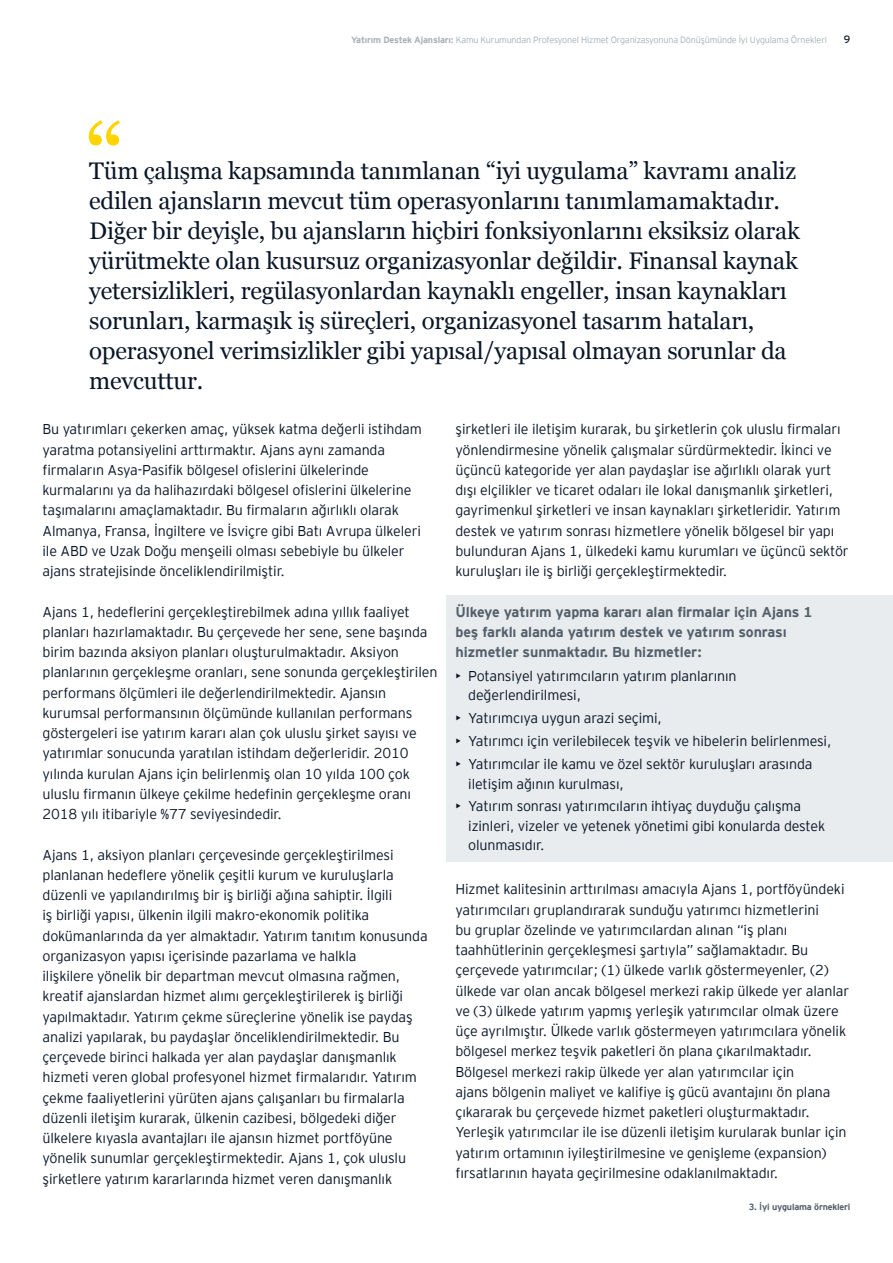
<style>
.page{position:relative;width:893px;height:1263px;background:#fff}
.page>*{position:absolute;margin:0;border:0;box-sizing:border-box;transform-origin:0 0}
.t1{font:96px "Georgia";color:#ffd400}
.t2{font:24px/30px "Georgia";letter-spacing:-.01em;color:#0a1627}
.t3{font:300 14.25px/20.2px "EY Interstate";letter-spacing:-.01em;color:#0a1627}
.t4{font:700 14.25px/20.2px "EY Interstate";letter-spacing:-.01em;color:#54606b}
.t5{font:10.5px "EY Interstate";color:#0a1627}
.t6{font:300 9px "EY Interstate";letter-spacing:-.02em;color:#a7afb5}
.t7{font:700 9px "EY Interstate";letter-spacing:-.02em;color:#54606b}
.s1{font-weight:700}
</style>
<div class="page">
<div style="left:446px;top:595px;width:447px;height:267px;background:#e9ecee"></div>
<h1 class="t1" style="left:85px;top:88px;width:41px">“</h1>
<p class="t6" style="left:351px;top:33px;width:478px"><span class="s1">Yatırım Destek Ajansları:</span> Kamu Kurumundan Profesyonel Hizmet Organizasyonuna Dönüşümünde İyi Uygulama Örnekleri</p>
<p class="t5" style="left:844px;top:31px;width:8px">9</p>
<p class="t2" style="left:89px;top:155px;width:712px">Tüm çalışma kapsamında tanımlanan “iyi uygulama” kavramı analiz edilen ajansların mevcut tüm operasyonlarını tanımlamamaktadır.<br>Diğer bir deyişle, bu ajansların hiçbiri fonksiyonlarını eksiksiz olarak yürütmekte olan kusursuz organizasyonlar değildir. Finansal kaynak yetersizlikleri, regülasyonlardan kaynaklı engeller, insan kaynakları sorunları, karmaşık iş süreçleri, organizasyonel tasarım hataları, operasyonel verimsizlikler gibi yapısal/yapısal olmayan sorunlar da mevcuttur.</p>
<p class="t3" style="left:43px;top:418px;width:381px">Bu yatırımları çekerken amaç, yüksek katma değerli istihdam yaratma potansiyelini arttırmaktır. Ajans aynı zamanda firmaların Asya-Pasifik bölgesel ofislerini ülkelerinde kurmalarını ya da halihazırdaki bölgesel ofislerini ülkelerine taşımalarını amaçlamaktadır. Bu firmaların ağırlıklı olarak Almanya, Fransa, İngiltere ve İsviçre gibi Batı Avrupa ülkeleri ile ABD ve Uzak Doğu menşeili olması sebebiyle bu ülkeler ajans stratejisinde önceliklendirilmiştir.</p>
<p class="t3" style="left:43px;top:601px;width:396px">Ajans 1, hedeflerini gerçekleştirebilmek adına yıllık faaliyet planları hazırlamaktadır. Bu çerçevede her sene, sene başında birim bazında aksiyon planları oluşturulmaktadır. Aksiyon planlarının gerçekleşme oranları, sene sonunda gerçekleştirilen performans ölçümleri ile değerlendirilmektedir. Ajansın kurumsal performansının ölçümünde kullanılan performans göstergeleri ise yatırım kararı alan çok uluslu şirket sayısı ve yatırımlar sonucunda yaratılan istihdam değerleridir. 2010 yılında kurulan Ajans için belirlenmiş olan 10 yılda 100 çok uluslu firmanın ülkeye çekilme hedefinin gerçekleşme oranı 2018 yılı itibariyle %77 seviyesindedir.</p>
<p class="t3" style="left:43px;top:844px;width:387px">Ajans 1, aksiyon planları çerçevesinde gerçekleştirilmesi planlanan hedeflere yönelik çeşitli kurum ve kuruluşlarla düzenli ve yapılandırılmış bir iş birliği ağına sahiptir. İlgili<br>iş birliği yapısı, ülkenin ilgili makro-ekonomik politika dokümanlarında da yer almaktadır. Yatırım tanıtım konusunda organizasyon yapısı içerisinde pazarlama ve halkla<br>ilişkilere yönelik bir departman mevcut olmasına rağmen, kreatif ajanslardan hizmet alımı gerçekleştirilerek iş birliği yapılmaktadır. Yatırım çekme süreçlerine yönelik ise paydaş analizi yapılarak, bu paydaşlar önceliklendirilmektedir. Bu çerçevede birinci halkada yer alan paydaşlar danışmanlık hizmeti veren global profesyonel hizmet firmalarıdır. Yatırım çekme faaliyetlerini yürüten ajans çalışanları bu firmalarla düzenli iletişim kurarak, ülkenin cazibesi, bölgedeki diğer ülkelere kıyasla avantajları ile ajansın hizmet portföyüne yönelik sunumlar gerçekleştirmektedir. Ajans 1, çok uluslu şirketlere yatırım kararlarında hizmet veren danışmanlık</p>
<p class="t3" style="left:455px;top:418px;width:395px">şirketleri ile iletişim kurarak, bu şirketlerin çok uluslu firmaları yönlendirmesine yönelik çalışmalar sürdürmektedir. İkinci ve üçüncü kategoride yer alan paydaşlar ise ağırlıklı olarak yurt dışı elçilikler ve ticaret odaları ile lokal danışmanlık şirketleri, gayrimenkul şirketleri ve insan kaynakları şirketleridir. Yatırım destek ve yatırım sonrası hizmetlere yönelik bölgesel bir yapı bulunduran Ajans 1, ülkedeki kamu kurumları ve üçüncü sektör kuruluşları ile iş birliği gerçekleştirmektedir.</p>
<p class="t4" style="left:455px;top:600px;width:358px">Ülkeye yatırım yapma kararı alan firmalar için Ajans 1 beş farklı alanda yatırım destek ve yatırım sonrası hizmetler sunmaktadır. Bu hizmetler:</p>
<p class="t3" style="left:468px;top:665px;width:270px;line-height:19.5px;text-indent:-13px">• Potansiyel yatırımcıların yatırım planlarının değerlendirilmesi,</p>
<p class="t3" style="left:455px;top:707px;width:208px">• Yatırımcıya uygun arazi seçimi,</p>
<p class="t3" style="left:455px;top:730px;width:377px">• Yatırımcı için verilebilecek teşvik ve hibelerin belirlenmesi,</p>
<p class="t3" style="left:468px;top:753px;width:346px;line-height:19.5px;text-indent:-13px">• Yatırımcılar ile kamu ve özel sektör kuruluşları arasında iletişim ağının kurulması,</p>
<p class="t3" style="left:468px;top:796px;width:358px;line-height:19.5px;text-indent:-13px">• Yatırım sonrası yatırımcıların ihtiyaç duyduğu çalışma izinleri, vizeler ve yetenek yönetimi gibi konularda destek olunmasıdır.</p>
<p class="t3" style="left:455px;top:878px;width:395px">Hizmet kalitesinin arttırılması amacıyla Ajans 1, portföyündeki yatırımcıları gruplandırarak sunduğu yatırımcı hizmetlerini<br>bu gruplar özelinde ve yatırımcılardan alınan “iş planı taahhütlerinin gerçekleşmesi şartıyla” sağlamaktadır. Bu çerçevede yatırımcılar; (1) ülkede varlık göstermeyenler, (2) ülkede var olan ancak bölgesel merkezi rakip ülkede yer alanlar ve (3) ülkede yatırım yapmış yerleşik yatırımcılar olmak üzere üçe ayrılmıştır. Ülkede varlık göstermeyen yatırımcılara yönelik bölgesel merkez teşvik paketleri ön plana çıkarılmaktadır.<br>Bölgesel merkezi rakip ülkede yer alan yatırımcılar için<br>ajans bölgenin maliyet ve kalifiye iş gücü avantajını ön plana çıkararak bu çerçevede hizmet paketleri oluşturmaktadır.<br>Yerleşik yatırımcılar ile ise düzenli iletişim kurularak bunlar için yatırım ortamının iyileştirilmesine ve genişleme (expansion) fırsatlarının hayata geçirilmesine odaklanılmaktadır.</p>
<p class="t7" style="left:749px;top:1200px;width:103px">3. İyi uygulama örnekleri</p>
</div>
